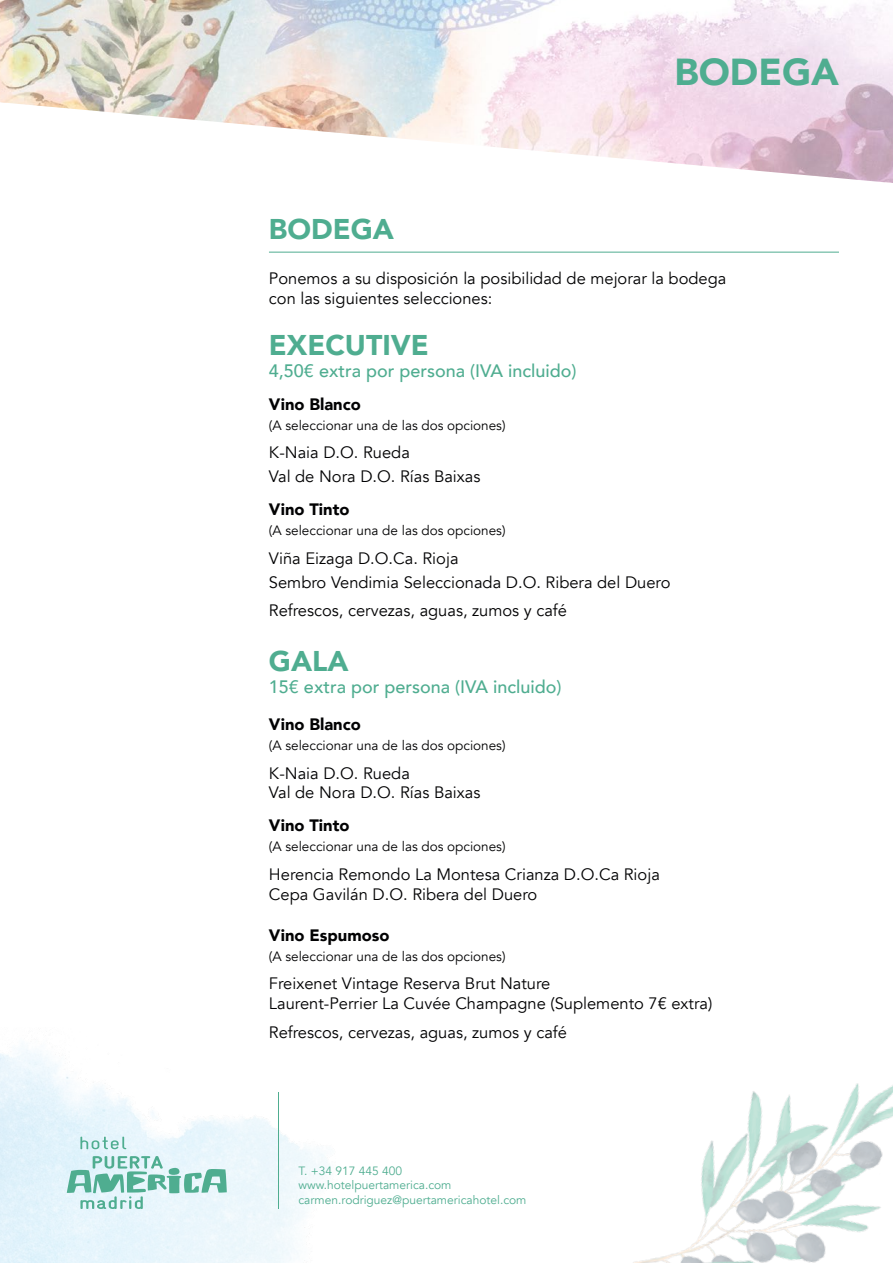
<style>
.page{position:relative;width:893px;height:1263px;background:#fff}
.page>*{position:absolute;margin:0;border:0;box-sizing:border-box;transform-origin:0 0}
.t1{font:900 37.5px "Avenir";color:#4fad90}
.t2{font:900 28.5px "Avenir";color:#4fad90}
.t3{font:500 18px "Avenir";color:#4fad90}
.t4{font:16.5px/19.8px "Avenir";color:#020203}
.t5{font:900 16.5px "Avenir";color:#020203}
.t6{font:13.5px "Avenir";color:#020203}
.t7{font:12px/14.4px "Avenir";color:#4fad90}
</style>
<div class="page">
<svg style="left:80px;top:1136px;width:46px;height:13px"></svg>
<svg style="left:67px;top:1156px;width:160px;height:53px;background:#b5ddd8"></svg>
<img style="left:0;top:0;width:893px;height:183px">
<hr style="left:278px;top:1092px;width:1px;height:117px;background:#4fad90">
<img style="left:633px;top:1083px;width:260px;height:180px">
<hr style="left:269px;top:252px;width:570px;height:1px;background:#4fad90">
<h1 class="t1" style="left:674px;top:40px;width:166px">BODEGA</h1>
<h2 class="t2" style="left:269px;top:205px;width:127px">BODEGA</h2>
<p class="t4" style="left:269px;top:269px;width:459px">Ponemos a su disposición la posibilidad de mejorar la bodega con las siguientes selecciones:</p>
<h2 class="t2" style="left:269px;top:321px;width:161px">EXECUTIVE</h2>
<p class="t3" style="left:269px;top:355px;width:309px">4,50€ extra por persona (IVA incluido)</p>
<p class="t5" style="left:269px;top:390px;width:93px">Vino Blanco</p>
<p class="t6" style="left:269px;top:417px;width:238px">(A seleccionar una de las dos opciones)</p>
<p class="t4" style="left:269px;top:441px;width:213px;line-height:24px">K-Naia D.O. Rueda<br>Val de Nora D.O. Rías Baixas</p>
<p class="t5" style="left:269px;top:495px;width:82px">Vino Tinto</p>
<p class="t6" style="left:269px;top:523px;width:238px">(A seleccionar una de las dos opciones)</p>
<p class="t4" style="left:269px;top:546px;width:403px;line-height:24px">Viña Eizaga D.O.Ca. Rioja<br>Sembro Vendimia Seleccionada D.O. Ribera del Duero</p>
<p class="t4" style="left:269px;top:601px;width:300px">Refrescos, cervezas, aguas, zumos y café</p>
<h2 class="t2" style="left:269px;top:637px;width:81px">GALA</h2>
<p class="t3" style="left:269px;top:671px;width:294px">15€ extra por persona (IVA incluido)</p>
<p class="t5" style="left:269px;top:710px;width:93px">Vino Blanco</p>
<p class="t6" style="left:269px;top:738px;width:238px">(A seleccionar una de las dos opciones)</p>
<p class="t4" style="left:269px;top:763px;width:213px">K-Naia D.O. Rueda<br>Val de Nora D.O. Rías Baixas</p>
<p class="t5" style="left:269px;top:811px;width:82px">Vino Tinto</p>
<p class="t6" style="left:269px;top:839px;width:238px">(A seleccionar una de las dos opciones)</p>
<p class="t4" style="left:269px;top:864px;width:392px">Herencia Remondo La Montesa Crianza D.O.Ca Rioja<br>Cepa Gavilán D.O. Ribera del Duero</p>
<p class="t5" style="left:269px;top:921px;width:122px">Vino Espumoso</p>
<p class="t6" style="left:269px;top:948px;width:238px">(A seleccionar una de las dos opciones)</p>
<p class="t4" style="left:269px;top:974px;width:445px">Freixenet Vintage Reserva Brut Nature<br>Laurent-Perrier La Cuvée Champagne (Suplemento 7€ extra)</p>
<p class="t4" style="left:269px;top:1022px;width:300px">Refrescos, cervezas, aguas, zumos y café</p>
<p class="t7" style="left:298px;top:1164px;width:230px">T. +34 917 445 400 www.hotelpuertamerica.com carmen.rodriguez@puertamericahotel.com</p>
</div>
